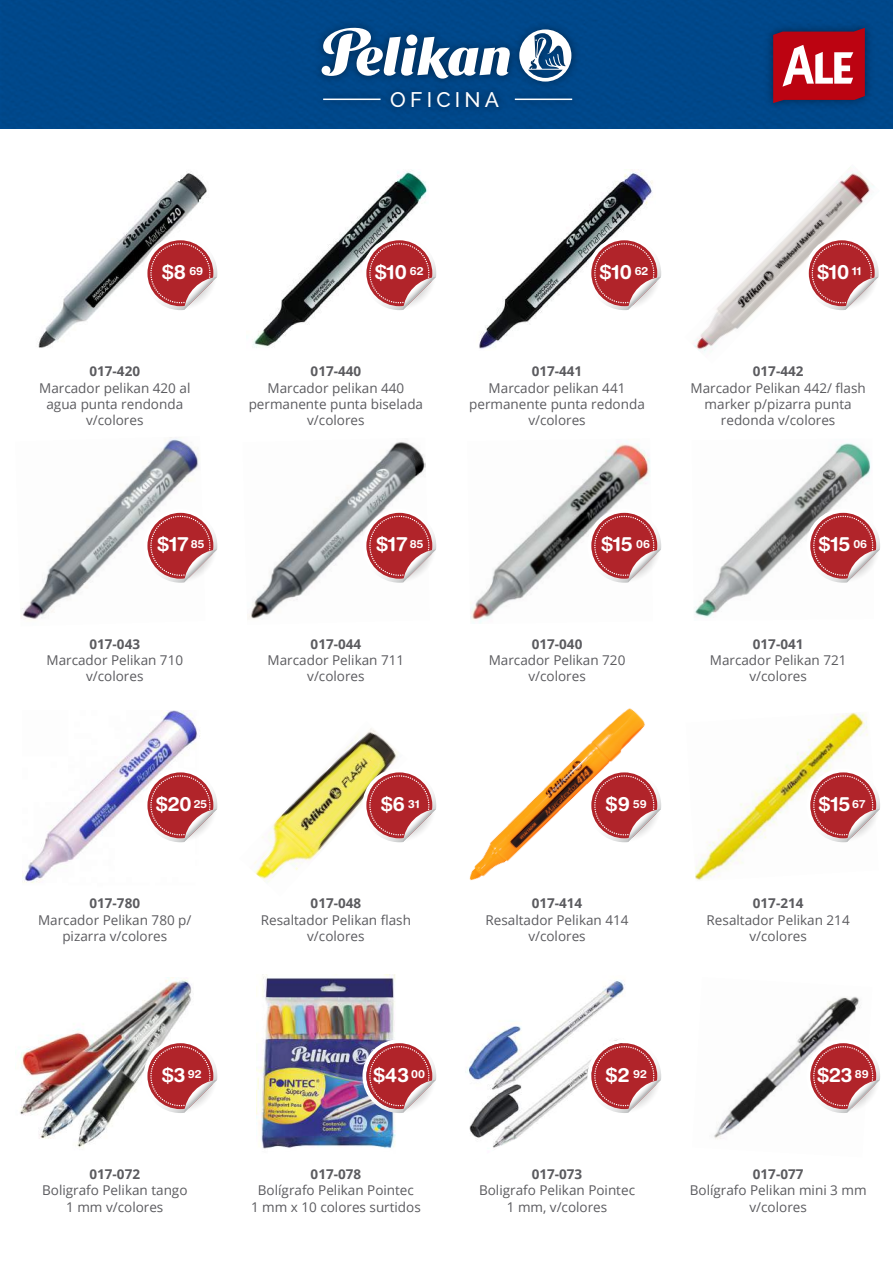
<style>
.page{position:relative;width:893px;height:1263px;background:#fff}
.page>*{position:absolute;margin:0;border:0;box-sizing:border-box;transform-origin:0 0}
.t1{font:500 21px "Raleway";letter-spacing:.2em;color:#fff}
.t2{font:700 19.8px "Helvetica Rounded";color:#fff}
.t3{font:13.5px/16.2px "Open Sans";color:#5b5b5f;text-align:center}
.t4{font:700 13.5px "Open Sans";color:#5b5b5f}
</style>
<div class="page">
<img style="left:694px;top:167px;width:181px;height:185px">
<img style="left:714px;top:996px;width:147px;height:143px">
<img style="left:468px;top:980px;width:157px;height:168px">
<img style="left:257px;top:975px;width:139px;height:174px">
<img style="left:20px;top:977px;width:172px;height:171px">
<img style="left:695px;top:712px;width:173px;height:169px">
<img style="left:469px;top:708px;width:176px;height:172px">
<img style="left:254px;top:728px;width:148px;height:154px">
<img style="left:23px;top:710px;width:177px;height:173px">
<img style="left:694px;top:443px;width:177px;height:175px">
<img style="left:470px;top:441px;width:180px;height:183px">
<img style="left:247px;top:442px;width:179px;height:177px">
<img style="left:21px;top:437px;width:178px;height:183px">
<svg style="left:805px;top:236px;width:74px;height:74px"></svg>
<img style="left:479px;top:172px;width:174px;height:177px">
<svg style="left:587px;top:236px;width:74px;height:74px"></svg>
<img style="left:253px;top:170px;width:175px;height:178px">
<img style="left:38px;top:171px;width:169px;height:177px">
<div style="left:0;top:0;width:893px;height:128px;background:#00488a"></div>
<img style="left:766px;top:24px;width:105px;height:82px">
<svg style="left:773px;top:28px;width:92px;height:75px;background:#b63545"></svg>
<svg style="left:144px;top:236px;width:73px;height:74px"></svg>
<svg style="left:362px;top:236px;width:74px;height:74px"></svg>
<svg style="left:144px;top:509px;width:73px;height:74px"></svg>
<svg style="left:806px;top:509px;width:74px;height:74px"></svg>
<svg style="left:362px;top:509px;width:74px;height:74px"></svg>
<svg style="left:806px;top:768px;width:74px;height:74px"></svg>
<svg style="left:587px;top:768px;width:74px;height:74px"></svg>
<svg style="left:144px;top:768px;width:73px;height:74px"></svg>
<svg style="left:362px;top:768px;width:74px;height:74px"></svg>
<img style="left:318px;top:24px;width:259px;height:62px">
<svg style="left:519px;top:29px;width:52px;height:53px"></svg>
<svg style="left:322px;top:27px;width:188px;height:52px"></svg>
<img style="left:378px;top:77px;width:137px;height:34px">
<img style="left:323px;top:86px;width:71px;height:25px">
<hr style="left:323px;top:99px;width:57px;height:1px;background:#fff">
<img style="left:502px;top:86px;width:71px;height:25px">
<hr style="left:515px;top:99px;width:57px;height:1px;background:#fff">
<svg style="left:587px;top:1039px;width:74px;height:74px"></svg>
<svg style="left:144px;top:1039px;width:73px;height:74px"></svg>
<svg style="left:806px;top:1039px;width:74px;height:74px"></svg>
<svg style="left:362px;top:1039px;width:74px;height:74px"></svg>
<svg style="left:587px;top:509px;width:74px;height:74px"></svg>
<h1 class="t1" style="left:390px;top:88px;width:110px">OFICINA</h1>
<h2 class="t2" style="left:162px;top:260px;width:43px">$8 <sup>69</sup></h2>
<h2 class="t2" style="left:600px;top:260px;width:50px">$10 <sup>62</sup></h2>
<h2 class="t2" style="left:817px;top:260px;width:46px">$10 <sup>11</sup></h2>
<h2 class="t2" style="left:375px;top:260px;width:50px">$10 <sup>62</sup></h2>
<p class="t4" style="left:90px;top:362px;width:52px">017-420</p>
<p class="t3" style="left:39px;top:379px;width:153px">Marcador pelikan 420 al agua punta rendonda v/colores</p>
<p class="t4" style="left:311px;top:362px;width:52px">017-440</p>
<p class="t3" style="left:249px;top:379px;width:176px">Marcador pelikan 440 permanente punta biselada v/colores</p>
<p class="t4" style="left:532px;top:362px;width:52px">017-441</p>
<p class="t3" style="left:469px;top:379px;width:177px">Marcador pelikan 441 permanente punta redonda v/colores</p>
<p class="t4" style="left:753px;top:362px;width:52px">017-442</p>
<p class="t3" style="left:690px;top:379px;width:177px">Marcador Pelikan 442/ flash marker p/pizarra punta redonda v/colores</p>
<h2 class="t2" style="left:157px;top:532px;width:49px">$17 <sup>85</sup></h2>
<h2 class="t2" style="left:819px;top:532px;width:50px">$15 <sup>06</sup></h2>
<h2 class="t2" style="left:376px;top:532px;width:49px">$17 <sup>85</sup></h2>
<h2 class="t2" style="left:601px;top:532px;width:50px">$15 <sup>06</sup></h2>
<p class="t4" style="left:90px;top:634px;width:52px">017-043</p>
<p class="t3" style="left:46px;top:652px;width:138px">Marcador Pelikan 710 v/colores</p>
<p class="t4" style="left:311px;top:634px;width:52px">017-044</p>
<p class="t3" style="left:268px;top:652px;width:138px">Marcador Pelikan 711 v/colores</p>
<p class="t4" style="left:532px;top:634px;width:52px">017-040</p>
<p class="t3" style="left:489px;top:652px;width:138px">Marcador Pelikan 720 v/colores</p>
<p class="t4" style="left:753px;top:634px;width:52px">017-041</p>
<p class="t3" style="left:710px;top:652px;width:138px">Marcador Pelikan 721 v/colores</p>
<h2 class="t2" style="left:156px;top:792px;width:53px">$20 <sup>25</sup></h2>
<h2 class="t2" style="left:606px;top:792px;width:43px">$9 <sup>59</sup></h2>
<h2 class="t2" style="left:819px;top:792px;width:49px">$15<sup>67</sup></h2>
<h2 class="t2" style="left:381px;top:792px;width:40px">$6 <sup>31</sup></h2>
<p class="t4" style="left:90px;top:894px;width:52px">017-780</p>
<p class="t3" style="left:38px;top:911px;width:155px">Marcador Pelikan 780 p/ pizarra v/colores</p>
<p class="t4" style="left:311px;top:894px;width:52px">017-048</p>
<p class="t3" style="left:261px;top:911px;width:152px">Resaltador Pelikan flash v/colores</p>
<p class="t4" style="left:532px;top:894px;width:52px">017-414</p>
<p class="t3" style="left:485px;top:911px;width:145px">Resaltador Pelikan 414 v/colores</p>
<p class="t4" style="left:753px;top:894px;width:52px">017-214</p>
<p class="t3" style="left:707px;top:911px;width:145px">Resaltador Pelikan 214 v/colores</p>
<h2 class="t2" style="left:162px;top:1063px;width:41px">$3 <sup>92</sup></h2>
<h2 class="t2" style="left:606px;top:1063px;width:43px">$2 <sup>92</sup></h2>
<h2 class="t2" style="left:817px;top:1063px;width:53px">$23 <sup>89</sup></h2>
<h2 class="t2" style="left:373px;top:1063px;width:53px">$43 <sup>00</sup></h2>
<p class="t4" style="left:90px;top:1165px;width:52px">017-072</p>
<p class="t3" style="left:42px;top:1182px;width:147px">Boligrafo Pelikan tango<br>1 mm v/colores</p>
<p class="t4" style="left:311px;top:1165px;width:52px">017-078</p>
<p class="t3" style="left:251px;top:1182px;width:171px">Bolígrafo Pelikan Pointec<br>1 mm x 10 colores surtidos</p>
<p class="t4" style="left:532px;top:1165px;width:52px">017-073</p>
<p class="t3" style="left:479px;top:1182px;width:158px">Boligrafo Pelikan Pointec<br>1 mm, v/colores</p>
<p class="t4" style="left:753px;top:1165px;width:52px">017-077</p>
<p class="t3" style="left:690px;top:1182px;width:178px">Bolígrafo Pelikan mini 3 mm v/colores</p>
</div>
